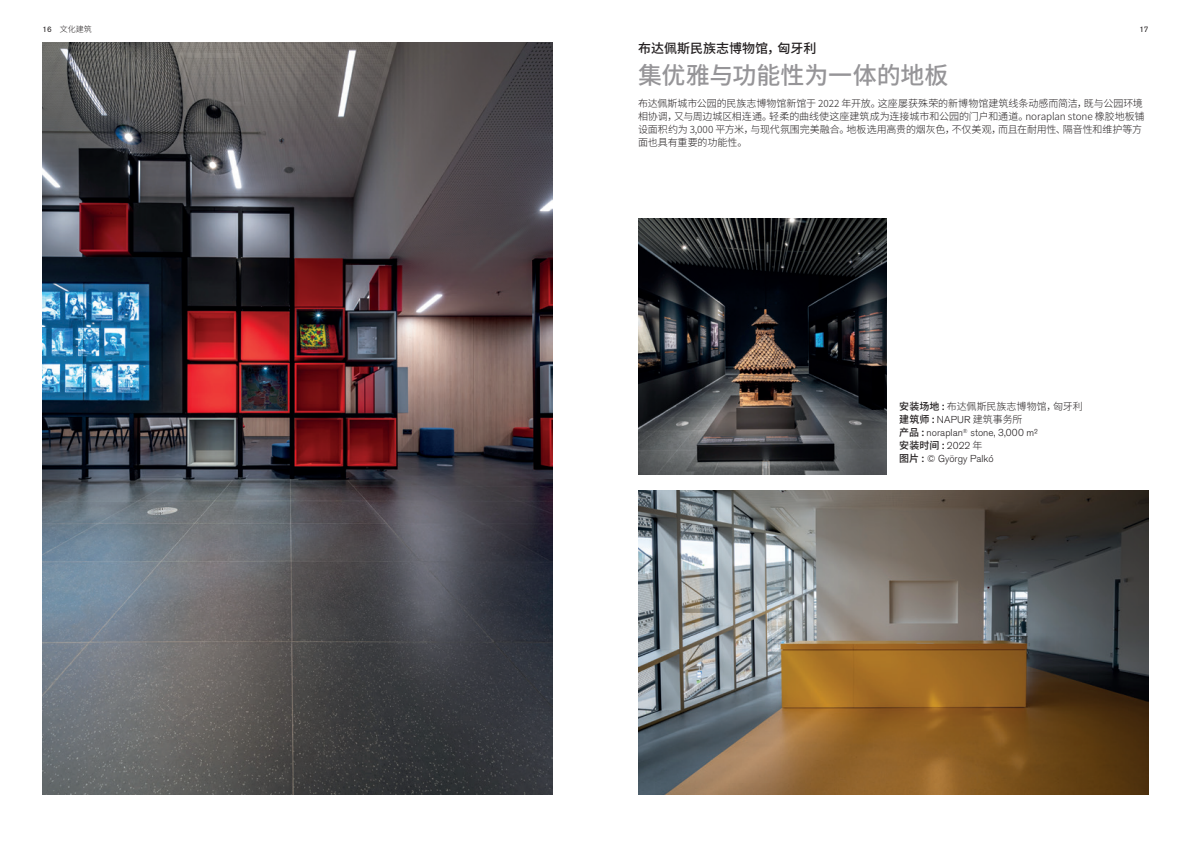
<style>
.page{position:relative;width:1191px;height:842px;background:#fff}
.page>*{position:absolute;margin:0;border:0;box-sizing:border-box;transform-origin:0 0}
.t1{font:500 24px "Source Han Sans CN";letter-spacing:-.005em;color:#969598}
.t2{font:500 13px "Source Han Sans CN";color:#231f20}
.t3{font:300 10px/13px "Source Han Sans CN";letter-spacing:-.01em;color:#231f20}
.t4{font:300 10px/13px "Akzidenz Grotesk Pro";letter-spacing:.005em;color:#231f20}
.t5{font:500 10px "Source Han Sans CN";color:#231f20}
.t6{font:300 8px "Source Han Sans CN";color:#231f20}
.t7{font:8px "Akzidenz Grotesk Pro";color:#231f20}
.s1{font-family:"Akzidenz Grotesk Pro";font-weight:400}
.s2{font-weight:500}
.s3{font-family:"Source Han Sans CN";font-weight:500}
.s4{font-family:"Source Han Sans CN"}
.s5{font-family:"Akzidenz Grotesk Pro";font-weight:300}
.s6{font-weight:300}
</style>
<div class="page">
<img style="left:638px;top:491px;width:510px;height:304px">
<img style="left:638px;top:219px;width:249px;height:256px">
<img style="left:43px;top:43px;width:510px;height:752px">
<p class="t6" style="left:43px;top:24px;width:51px"><span class="s1">16</span> 文化建筑</p>
<p class="t7" style="left:1139px;top:24px;width:10px">17</p>
<h2 class="t2" style="left:638px;top:41px;width:180px">布达佩斯民族志博物馆，匈牙利</h2>
<h1 class="t1" style="left:638px;top:61px;width:312px">集优雅与功能性为一体的地板</h1>
<p class="t3" style="left:638px;top:97px;width:508px">布达佩斯城市公园的民族志博物馆新馆于 2022 年开放。这座屡获殊荣的新博物馆建筑线条动感而简洁，既与公园环境相协调，又与周边城区相连通。轻柔的曲线使这座建筑成为连接城市和公园的门户和通道。noraplan stone 橡胶地板铺设面积约为 3,000 平方米，与现代氛围完美融合。地板选用高贵的烟灰色，不仅美观，而且在耐用性、隔音性和维护等方面也具有重要的功能性。</p>
<p class="t3" style="left:899px;top:400px;width:185px"><span class="s2">安装场地 :</span> 布达佩斯民族志博物馆，匈牙利</p>
<p class="t4" style="left:899px;top:413px;width:140px"><span class="s3">建筑师 :</span> NAPUR <span class="s4">建筑事务所<br></span><span class="s3">产品 :</span> noraplan<sup>®</sup> stone, 3,000 m²</p>
<p class="t5" style="left:899px;top:439px;width:85px">安装时间 : <span class="s5">2022</span> <span class="s6">年</span></p>
<p class="t4" style="left:899px;top:452px;width:96px"><span class="s3">图片 :</span> © György Palkó</p>
</div>
